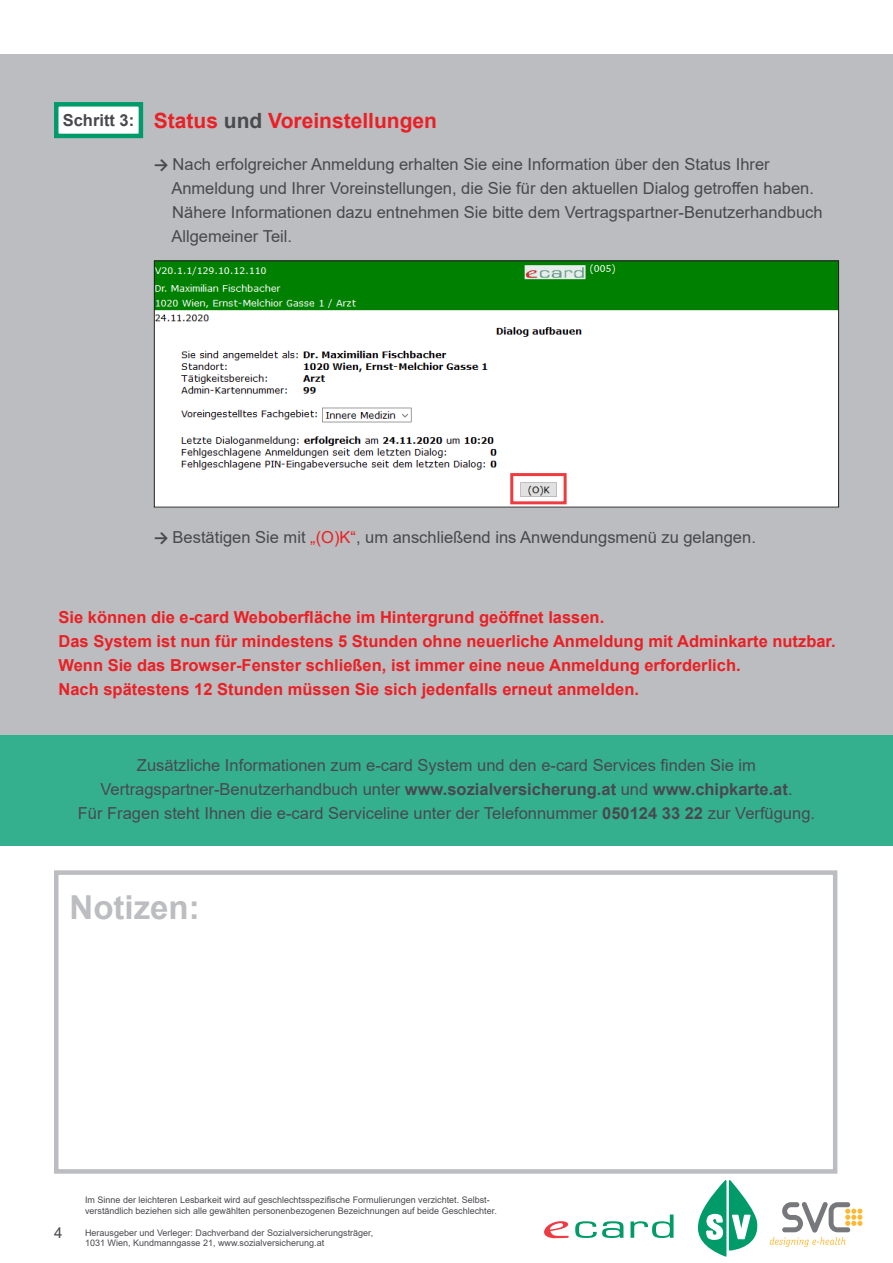
<style>
.page{position:relative;width:893px;height:1263px;background:#fff}
.page>*{position:absolute;margin:0;border:0;box-sizing:border-box;transform-origin:0 0}
.t1{font:700 33px "Arial";color:#bcbdc0}
.t2{font:700 21px "Arial";color:#e92025}
.t3{font:16.5px/24px "Arial";color:#48494e;text-align:center}
.t4{font:700 16.5px/24px "Arial";color:#e92025}
.t5{font:700 16.5px "Arial";color:#48494e}
.t6{font:15px "Arial";color:#48494e}
.t7{font:9px "Arial";color:#48494e}
.s1{color:#4b4a4d}
.s2{font-family:"Calibri";font-weight:700}
.s3{color:#e92025}
.s4{font-weight:700}
</style>
<div class="page">
<div style="left:0;top:54px;width:893px;height:682px;background:#bcbdc0"></div>
<svg style="left:575px;top:1221px;width:48px;height:17px"></svg>
<svg style="left:630px;top:1214px;width:43px;height:24px"></svg>
<svg style="left:544px;top:1221px;width:25px;height:17px"></svg>
<svg style="left:770px;top:1202px;width:92px;height:45px"></svg>
<svg style="left:698px;top:1180px;width:59px;height:76px"></svg>
<div style="left:54px;top:870px;width:783px;height:304px;background:#fff;border:4px solid #bcbdc0"></div>
<div style="left:0;top:736px;width:893px;height:110px;background:#35b08f"></div>
<img style="left:156px;top:262px;width:681px;height:243px">
<div style="left:154px;top:260px;width:685px;height:247px;border:1px solid #231f20"></div>
<div style="left:56px;top:104px;width:85px;height:32px;background:#fff"></div>
<div style="left:54px;top:102px;width:89px;height:36px;border:4px solid #009b69"></div>
<div style="left:510px;top:473px;width:57px;height:31px;border:3px solid #ee3a41"></div>
<p class="t5" style="left:63px;top:109px;width:73px">Schritt 3:</p>
<p class="t2" style="left:154px;top:106px;width:285px">Status <span class="s1">und</span> Voreinstellungen</p>
<p class="t3" style="left:154px;top:152px;width:617px"><span class="s2">→</span> Nach erfolgreicher Anmeldung erhalten Sie eine Information über den Status Ihrer</p>
<p class="t3" style="left:171px;top:176px;width:644px">Anmeldung und Ihrer Voreinstellungen, die Sie für den aktuellen Dialog getroffen haben.</p>
<p class="t3" style="left:172px;top:200px;width:652px">Nähere Informationen dazu entnehmen Sie bitte dem Vertragspartner-Benutzerhandbuch</p>
<p class="t3" style="left:171px;top:224px;width:122px">Allgemeiner Teil.</p>
<p class="t3" style="left:154px;top:525px;width:603px"><span class="s2">→</span> Bestätigen Sie mit <span class="s3">„(O)K“</span>, um anschließend ins Anwendungsmenü zu gelangen.</p>
<p class="t4" style="left:58px;top:605px;width:547px">Sie können die e-card Weboberfläche im Hintergrund geöffnet lassen.</p>
<p class="t4" style="left:58px;top:629px;width:779px">Das System ist nun für mindestens 5 Stunden ohne neuerliche Anmeldung mit Adminkarte nutzbar.</p>
<p class="t4" style="left:58px;top:653px;width:684px">Wenn Sie das Browser-Fenster schließen, ist immer eine neue Anmeldung erforderlich.<br>Nach spätestens 12 Stunden müssen Sie sich jedenfalls erneut anmelden.</p>
<p class="t3" style="left:137px;top:753px;width:620px">Zusätzliche Informationen zum e-card System und den e-card Services finden Sie im</p>
<p class="t3" style="left:78px;top:777px;width:739px">Vertragspartner-Benutzerhandbuch unter <span class="s4">www.sozialversicherung.at</span> und <span class="s4">www.chipkarte.at</span>.<br>Für Fragen steht Ihnen die e-card Serviceline unter der Telefonnummer <span class="s4">050124 33 22</span> zur Verfügung.</p>
<p class="t1" style="left:70px;top:884px;width:132px">Notizen:</p>
<p class="t6" style="left:54px;top:1222px;width:10px">4</p>
<p class="t7" style="left:85px;top:1194px;width:406px">Im Sinne der leichteren Lesbarkeit wird auf geschlechtsspezifische Formulierungen verzichtet. Selbst-</p>
<p class="t7" style="left:85px;top:1204px;width:413px">verständlich beziehen sich alle gewählten personenbezogenen Bezeichnungen auf beide Geschlechter.</p>
<p class="t7" style="left:85px;top:1226px;width:290px">Herausgeber und Verleger: Dachverband der Sozialversicherungsträger,</p>
<p class="t7" style="left:85px;top:1237px;width:241px">1031 Wien, Kundmanngasse 21, www.sozialversicherung.at</p>
</div>
